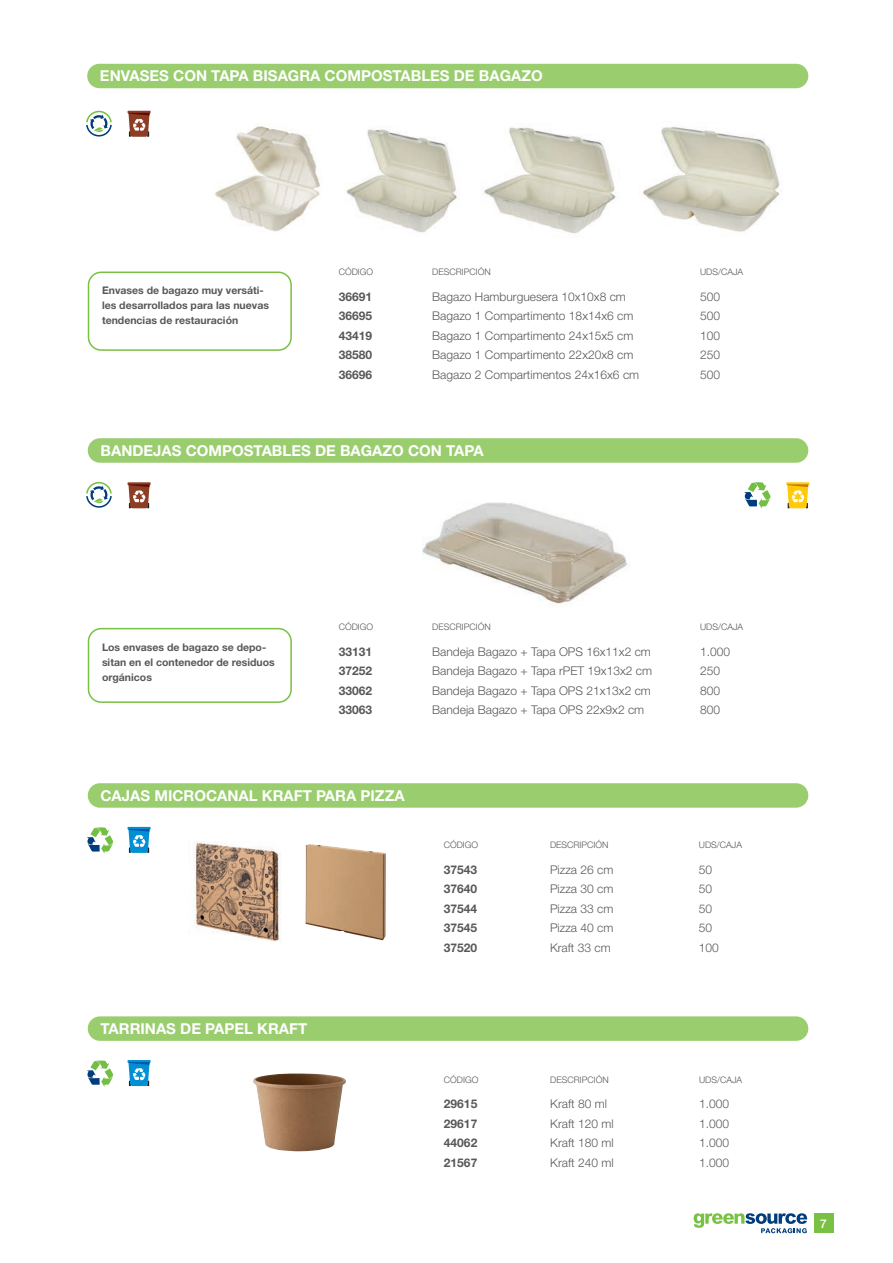
<style>
.page{position:relative;width:893px;height:1263px;background:#fff}
.page>*{position:absolute;margin:0;border:0;box-sizing:border-box;transform-origin:0 0}
.t1{font:700 15px "Helvetica Neue LT Std";color:#fff}
.t2{font:300 12px "Helvetica Neue LT Std";color:#57585a}
.t3{font:700 12px "Helvetica Neue LT Std";color:#57585a}
.t4{font:500 12px "Helvetica Neue LT Std";color:#fff}
.t5{font:700 10.5px/15px "Helvetica Neue LT Std";color:#57585a}
.t6{font:300 9px "Helvetica Neue LT Std";color:#57585a}
</style>
<div class="page">
<svg style="left:744px;top:482px;width:26px;height:26px"></svg>
<div style="left:87px;top:64px;width:721px;height:24px;background:#9acd6e;border-radius:12px"></div>
<img style="left:484px;top:127px;width:132px;height:107px">
<img style="left:346px;top:129px;width:111px;height:104px">
<img style="left:215px;top:126px;width:106px;height:105px">
<img style="left:643px;top:126px;width:137px;height:106px">
<div style="left:88px;top:271px;width:204px;height:80px;border:2px solid #79c142;border-radius:13px"></div>
<div style="left:88px;top:438px;width:720px;height:25px;background:#9acd6e;border-radius:12px"></div>
<div style="left:88px;top:783px;width:720px;height:25px;background:#9acd6e;border-radius:12px"></div>
<img style="left:422px;top:502px;width:208px;height:103px">
<div style="left:88px;top:628px;width:204px;height:75px;border:2px solid #79c142;border-radius:13px"></div>
<svg style="left:86px;top:481px;width:26px;height:27px"></svg>
<svg style="left:86px;top:110px;width:26px;height:27px"></svg>
<hr style="left:128px;top:111px;width:23px;height:2px;background:#8d3d24">
<svg style="left:128px;top:113px;width:22px;height:24px"></svg>
<hr style="left:128px;top:482px;width:23px;height:3px;background:#8d3d24">
<svg style="left:128px;top:484px;width:22px;height:24px"></svg>
<hr style="left:786px;top:482px;width:23px;height:3px;background:#feca0a">
<svg style="left:787px;top:484px;width:21px;height:24px"></svg>
<svg style="left:694px;top:1213px;width:113px;height:20px"></svg>
<div style="left:813px;top:1213px;width:20px;height:20px;background:#79c142"></div>
<div style="left:88px;top:1016px;width:720px;height:25px;background:#9acd6e;border-radius:12px"></div>
<img style="left:253px;top:1073px;width:93px;height:78px">
<svg style="left:87px;top:1060px;width:26px;height:27px"></svg>
<hr style="left:128px;top:1060px;width:23px;height:3px;background:#008fd5">
<svg style="left:128px;top:1062px;width:22px;height:24px"></svg>
<svg style="left:87px;top:827px;width:26px;height:27px"></svg>
<hr style="left:128px;top:827px;width:23px;height:2px;background:#008fd5">
<svg style="left:128px;top:829px;width:22px;height:24px"></svg>
<img style="left:194px;top:842px;width:87px;height:100px">
<img style="left:305px;top:844px;width:81px;height:96px">
<p class="t1" style="left:100px;top:67px;width:444px">ENVASES CON TAPA BISAGRA COMPOSTABLES DE BAGAZO</p>
<p class="t5" style="left:102px;top:283px;width:169px">Envases de bagazo muy versáti&shy;les desarrollados para las nuevas tendencias de restauración</p>
<p class="t6" style="left:339px;top:267px;width:36px">CÓDIGO</p>
<p class="t6" style="left:432px;top:267px;width:60px">DESCRIPCIÓN</p>
<p class="t6" style="left:700px;top:267px;width:45px">UDS/CAJA</p>
<p class="t3" style="left:339px;top:289px;width:35px">36691</p>
<p class="t2" style="left:432px;top:289px;width:195px">Bagazo Hamburguesera 10x10x8 cm</p>
<p class="t2" style="left:700px;top:289px;width:22px">500</p>
<p class="t3" style="left:339px;top:309px;width:35px">36695</p>
<p class="t2" style="left:432px;top:309px;width:203px">Bagazo 1 Compartimento 18x14x6 cm</p>
<p class="t2" style="left:700px;top:309px;width:22px">500</p>
<p class="t3" style="left:339px;top:328px;width:35px">43419</p>
<p class="t2" style="left:432px;top:328px;width:203px">Bagazo 1 Compartimento 24x15x5 cm</p>
<p class="t2" style="left:700px;top:328px;width:22px">100</p>
<p class="t3" style="left:339px;top:348px;width:35px">38580</p>
<p class="t2" style="left:432px;top:348px;width:203px">Bagazo 1 Compartimento 22x20x8 cm</p>
<p class="t2" style="left:700px;top:348px;width:22px">250</p>
<p class="t3" style="left:339px;top:367px;width:35px">36696</p>
<p class="t2" style="left:432px;top:367px;width:208px">Bagazo 2 Compartimentos 24x16x6 cm</p>
<p class="t2" style="left:700px;top:367px;width:22px">500</p>
<p class="t1" style="left:101px;top:441px;width:385px">BANDEJAS COMPOSTABLES DE BAGAZO CON TAPA</p>
<p class="t5" style="left:102px;top:639px;width:174px">Los envases de bagazo se depo&shy;sitan en el contenedor de residuos orgánicos</p>
<p class="t6" style="left:339px;top:622px;width:36px">CÓDIGO</p>
<p class="t6" style="left:432px;top:622px;width:60px">DESCRIPCIÓN</p>
<p class="t6" style="left:700px;top:622px;width:45px">UDS/CAJA</p>
<p class="t3" style="left:339px;top:644px;width:35px">33131</p>
<p class="t2" style="left:432px;top:644px;width:220px">Bandeja Bagazo + Tapa OPS 16x11x2 cm</p>
<p class="t2" style="left:700px;top:644px;width:32px">1.000</p>
<p class="t3" style="left:339px;top:664px;width:35px">37252</p>
<p class="t2" style="left:432px;top:664px;width:221px">Bandeja Bagazo + Tapa rPET 19x13x2 cm</p>
<p class="t2" style="left:700px;top:664px;width:22px">250</p>
<p class="t3" style="left:339px;top:683px;width:35px">33062</p>
<p class="t2" style="left:432px;top:683px;width:220px">Bandeja Bagazo + Tapa OPS 21x13x2 cm</p>
<p class="t2" style="left:700px;top:683px;width:22px">800</p>
<p class="t3" style="left:339px;top:703px;width:35px">33063</p>
<p class="t2" style="left:432px;top:703px;width:213px">Bandeja Bagazo + Tapa OPS 22x9x2 cm</p>
<p class="t2" style="left:700px;top:703px;width:22px">800</p>
<p class="t1" style="left:101px;top:786px;width:306px">CAJAS MICROCANAL KRAFT PARA PIZZA</p>
<p class="t1" style="left:101px;top:1019px;width:208px">TARRINAS DE PAPEL KRAFT</p>
<p class="t6" style="left:444px;top:839px;width:36px">CÓDIGO</p>
<p class="t6" style="left:550px;top:839px;width:60px">DESCRIPCIÓN</p>
<p class="t6" style="left:699px;top:839px;width:45px">UDS/CAJA</p>
<p class="t3" style="left:444px;top:862px;width:35px">37543</p>
<p class="t2" style="left:550px;top:862px;width:65px">Pizza 26 cm</p>
<p class="t2" style="left:699px;top:862px;width:15px">50</p>
<p class="t3" style="left:444px;top:881px;width:35px">37640</p>
<p class="t2" style="left:550px;top:881px;width:65px">Pizza 30 cm</p>
<p class="t2" style="left:699px;top:881px;width:15px">50</p>
<p class="t3" style="left:444px;top:901px;width:35px">37544</p>
<p class="t2" style="left:550px;top:901px;width:65px">Pizza 33 cm</p>
<p class="t2" style="left:699px;top:901px;width:15px">50</p>
<p class="t3" style="left:444px;top:920px;width:35px">37545</p>
<p class="t2" style="left:550px;top:920px;width:65px">Pizza 40 cm</p>
<p class="t2" style="left:699px;top:920px;width:15px">50</p>
<p class="t3" style="left:444px;top:940px;width:35px">37520</p>
<p class="t2" style="left:550px;top:940px;width:62px">Kraft 33 cm</p>
<p class="t2" style="left:699px;top:940px;width:22px">100</p>
<p class="t6" style="left:444px;top:1074px;width:36px">CÓDIGO</p>
<p class="t6" style="left:550px;top:1074px;width:60px">DESCRIPCIÓN</p>
<p class="t6" style="left:699px;top:1074px;width:45px">UDS/CAJA</p>
<p class="t3" style="left:444px;top:1097px;width:35px">29615</p>
<p class="t2" style="left:550px;top:1097px;width:58px">Kraft 80 ml</p>
<p class="t2" style="left:699px;top:1097px;width:32px">1.000</p>
<p class="t3" style="left:444px;top:1116px;width:35px">29617</p>
<p class="t2" style="left:550px;top:1116px;width:65px">Kraft 120 ml</p>
<p class="t2" style="left:699px;top:1116px;width:32px">1.000</p>
<p class="t3" style="left:444px;top:1136px;width:35px">44062</p>
<p class="t2" style="left:550px;top:1136px;width:65px">Kraft 180 ml</p>
<p class="t2" style="left:699px;top:1136px;width:32px">1.000</p>
<p class="t3" style="left:444px;top:1155px;width:35px">21567</p>
<p class="t2" style="left:550px;top:1155px;width:65px">Kraft 240 ml</p>
<p class="t2" style="left:699px;top:1155px;width:32px">1.000</p>
<p class="t4" style="left:820px;top:1216px;width:8px">7</p>
</div>
